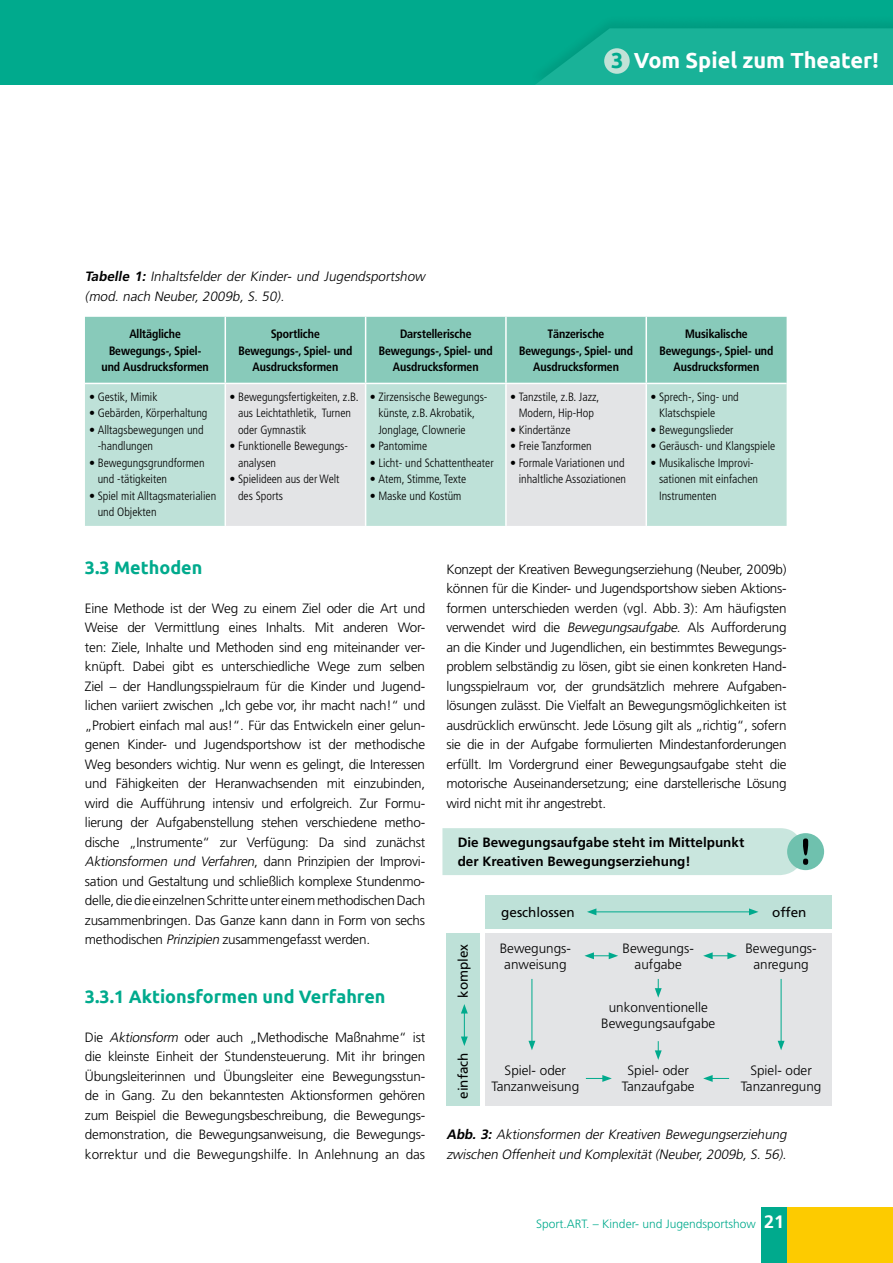
<style>
.page{position:relative;width:893px;height:1263px;background:#fff}
.page>*{position:absolute;margin:0;border:0;box-sizing:border-box;transform-origin:0 0}
.t1{font:700 21.75px "Ubuntu";color:#fff}
.t2{font:700 18px "Ubuntu";color:#00aa8d}
.t3{font:300 13.5px/19.5px "Frutiger LT Pro";color:#000;text-align:center}
.t4{font:italic 300 13.5px/19.5px "Frutiger LT Pro";color:#000}
.t5{font:700 13.5px/19.5px "Frutiger LT Pro";color:#000}
.t6{font:13.5px "Frutiger LT Pro";color:#000}
.t7{font:300 condensed 12px/16.5px "Frutiger LT Pro";color:#000}
.t8{font:700 12px/16.5px "Frutiger Condensed BQ";color:#000;text-align:center}
.t9{font:300 12px "Frutiger LT Pro";color:#00aa8d}
.s1{font-weight:700}
.s2{color:#00aa8d}
.s3{font-style:italic}
.s4{font-family:"Frutiger LT Com";font-weight:700;font-size:18px;color:#fff}
</style>
<div class="page">
<div style="left:0;top:0;width:893px;height:85px;background:#00aa8d"></div>
<div style="left:787px;top:1208px;width:106px;height:55px;background:#fdcb00"></div>
<div style="left:761px;top:1208px;width:26px;height:55px;background:#00aa8d"></div>
<div style="left:787px;top:833px;width:37px;height:37px;background:#6fc1ae;border-radius:50%"></div>
<svg style="left:442px;top:828px;width:366px;height:47px;background:#c6e4db"></svg>
<div style="left:527px;top:14px;width:366px;height:73px;background:#000;opacity:.9"></div>
<svg style="left:535px;top:28px;width:358px;height:57px;background:#1ab198"></svg>
<div style="left:85px;top:317px;width:702px;height:66px;background:#88caba"></div>
<div style="left:85px;top:384px;width:702px;height:142px;background:#bee1d8"></div>
<svg style="left:226px;top:384px;width:419px;height:142px;background:#d6e3e1"></svg>
<hr style="left:225px;top:317px;width:1px;height:66px;background:#fff">
<hr style="left:225px;top:384px;width:1px;height:142px;background:#fff">
<hr style="left:365px;top:317px;width:1px;height:66px;background:#fff">
<hr style="left:365px;top:384px;width:1px;height:142px;background:#fff">
<hr style="left:505px;top:317px;width:2px;height:66px;background:#fff">
<hr style="left:505px;top:384px;width:2px;height:142px;background:#fff">
<hr style="left:645px;top:317px;width:2px;height:66px;background:#fff">
<hr style="left:645px;top:384px;width:2px;height:142px;background:#fff">
<div style="left:485px;top:895px;width:346px;height:33px;background:#bee1d8"></div>
<hr style="left:594px;top:911px;width:157px;height:1px;background:#00aa8d">
<svg style="left:587px;top:908px;width:9px;height:7px"></svg>
<svg style="left:749px;top:908px;width:9px;height:7px"></svg>
<div style="left:485px;top:933px;width:346px;height:172px;background:#e3e4e6"></div>
<div style="left:446px;top:933px;width:34px;height:172px;background:#bee1d8"></div>
<svg style="left:461px;top:1004px;width:7px;height:42px"></svg>
<svg style="left:584px;top:952px;width:34px;height:7px"></svg>
<svg style="left:703px;top:952px;width:34px;height:7px"></svg>
<svg style="left:586px;top:1075px;width:26px;height:7px"></svg>
<svg style="left:703px;top:1075px;width:26px;height:7px"></svg>
<hr style="left:532px;top:979px;width:1px;height:64px;background:#00aa8d">
<svg style="left:528px;top:1041px;width:7px;height:9px"></svg>
<hr style="left:781px;top:979px;width:1px;height:64px;background:#00aa8d">
<svg style="left:778px;top:1041px;width:6px;height:9px"></svg>
<svg style="left:655px;top:979px;width:7px;height:19px"></svg>
<svg style="left:655px;top:1041px;width:7px;height:19px"></svg>
<p class="t4" style="left:85px;top:267px;width:344px"><span class="s1">Tabelle 1:</span> Inhaltsfelder der Kinder- und Jugendsportshow (mod. nach Neuber, 2009b, S. 50).</p>
<h1 class="t1" style="left:611px;top:47px;width:269px"><span class="s2">3</span> Vom Spiel zum Theater!</h1>
<p class="t8" style="left:101px;top:326px;width:109px">Alltägliche<br>Bewegungs-, Spiel&shy;und Ausdrucksformen</p>
<p class="t8" style="left:238px;top:326px;width:116px">Sportliche<br>Bewegungs-, Spiel- und<br>Ausdrucksformen</p>
<p class="t8" style="left:379px;top:326px;width:116px">Darstellerische<br>Bewegungs-, Spiel- und<br>Ausdrucksformen</p>
<p class="t8" style="left:519px;top:326px;width:116px">Tänzerische<br>Bewegungs-, Spiel- und<br>Ausdrucksformen</p>
<p class="t8" style="left:659px;top:326px;width:116px">Musikalische<br>Bewegungs-, Spiel- und<br>Ausdrucksformen</p>
<p class="t7" style="left:89px;top:389px;width:70px">• Gestik, Mimik</p>
<p class="t7" style="left:89px;top:405px;width:120px">• Gebärden, Körperhaltung</p>
<p class="t7" style="left:98px;top:422px;width:108px;text-indent:-9px">• Alltagsbewegungen und -handlungen</p>
<p class="t7" style="left:98px;top:455px;width:108px;text-indent:-9px">• Bewegungsgrundformen und -tätigkeiten</p>
<p class="t7" style="left:98px;top:488px;width:120px;text-indent:-9px">• Spiel mit Alltagsmaterialien und Objekten</p>
<p class="t7" style="left:238px;top:389px;width:122px;text-indent:-9px">• Bewegungsfertigkeiten, z.B. aus Leichtathletik, Turnen oder Gymnastik</p>
<p class="t7" style="left:238px;top:438px;width:112px;text-indent:-9px">• Funktionelle Bewegungs&shy;analysen</p>
<p class="t7" style="left:238px;top:471px;width:103px;text-indent:-9px">• Spielideen aus der Welt des Sports</p>
<p class="t7" style="left:378px;top:389px;width:111px;text-indent:-9px">• Zirzensische Bewegungs&shy;künste, z.B. Akrobatik,<br>Jonglage, Clownerie</p>
<p class="t7" style="left:370px;top:438px;width:59px">• Pantomime</p>
<p class="t7" style="left:370px;top:455px;width:125px">• Licht- und Schattentheater</p>
<p class="t7" style="left:370px;top:471px;width:98px">• Atem, Stimme, Texte</p>
<p class="t7" style="left:370px;top:488px;width:93px">• Maske und Kostüm</p>
<p class="t7" style="left:510px;top:389px;width:91px;text-align:center">• Tanzstile, z.B. Jazz,<br>Modern, Hip-Hop</p>
<p class="t7" style="left:510px;top:422px;width:62px">• Kindertänze</p>
<p class="t7" style="left:510px;top:438px;width:83px">• Freie Tanzformen</p>
<p class="t7" style="left:510px;top:455px;width:117px;text-align:right">• Formale Variationen und inhaltliche Assoziationen</p>
<p class="t7" style="left:659px;top:389px;width:81px;text-indent:-9px">• Sprech-, Sing- und<br>Klatschspiele</p>
<p class="t7" style="left:650px;top:422px;width:84px">• Bewegungslieder</p>
<p class="t7" style="left:650px;top:438px;width:126px">• Geräusch- und Klangspiele</p>
<p class="t7" style="left:659px;top:455px;width:101px;text-indent:-9px">• Musikalische Improvi&shy;sationen mit einfachen<br>Instrumenten</p>
<h2 class="t2" style="left:85px;top:556px;width:119px">3.3 Methoden</h2>
<p class="t3" style="left:85px;top:598px;width:342px;text-align:justify">Eine Methode ist der Weg zu einem Ziel oder die Art und Weise der Vermittlung eines Inhalts. Mit anderen Wor&shy;ten: Ziele, Inhalte und Methoden sind eng miteinander ver&shy;knüpft. Dabei gibt es unterschiedliche Wege zum selben Ziel – der Handlungsspielraum für die Kinder und Jugend&shy;lichen variiert zwischen „Ich gebe vor, ihr macht nach!“ und „Probiert einfach mal aus!“. Für das Entwickeln einer gelun&shy;genen Kinder- und Jugendsportshow ist der methodische Weg besonders wichtig. Nur wenn es gelingt, die Interessen und Fähigkeiten der Heranwachsenden mit einzubinden, wird die Aufführung intensiv und erfolgreich. Zur Formu&shy;lierung der Aufgabenstellung stehen verschiedene metho&shy;dische „Instrumente“ zur Verfügung: Da sind zunächst <span class="s3">Aktionsformen und Verfahren</span>, d a n n P r i n z i p i e n d e r I m p rov i - sation und Gestaltung und schließlich komplexe Stundenmo&shy;delle, die die einzelnen Schritte unter einem methodischen Dach zusammenbringen. Das Ganze kann dann in Form von sechs methodischen <span class="s3">Prinzipien</span> zusammengefasst werden.</p>
<h2 class="t2" style="left:85px;top:985px;width:302px">3.3.1 Aktionsformen und Verfahren</h2>
<p class="t3" style="left:85px;top:1027px;width:342px;text-align:justify">Die <span class="s3">Aktionsform</span> oder auch „Methodische Maßnahme“ ist die kleinste Einheit der Stundensteuerung. Mit ihr bringen Übungsleiterinnen und Übungsleiter eine Bewegungsstun&shy;de in Gang. Zu den bekanntesten Aktionsformen gehören zum Beispiel die Bewegungsbeschreibung, die Bewegungs&shy;demonstration, die Bewegungsanweisung, die Bewegungs&shy;korrektur und die Bewegungshilfe. In Anlehnung an das</p>
<p class="t3" style="left:446px;top:559px;width:342px;text-align:justify">Konzept der Kreativen Bewegungserziehung (Neuber, 2009b) können für die Kinder- und Jugendsportshow sieben Aktions&shy;formen unterschieden werden (vgl. Abb. 3): Am häufigsten verwendet wird die <span class="s3">Bewegungsaufgabe</span>. Als Aufforderung an die Kinder und Jugendlichen, ein bestimmtes Bewegungs&shy;problem selbständig zu lösen, gibt sie einen konkreten Hand&shy;lungsspielraum vor, der grundsätzlich mehrere Aufgaben&shy;lösungen zulässt. Die Vielfalt an Bewegungsmöglichkeiten ist ausdrücklich erwünscht. Jede Lösung gilt als „richtig“, sofern sie die in der Aufgabe formulierten Mindestanforderungen erfüllt. Im Vordergrund einer Bewegungsaufgabe steht die motorische Auseinandersetzung; eine darstellerische Lösung wird nicht mit ihr angestrebt.</p>
<p class="t5" style="left:458px;top:832px;width:288px">Die Bewegungsaufgabe steht im Mittelpunkt der Kreativen Bewegungserziehung!</p>
<p class="t6" style="left:455px;top:998px;width:56px;rotate:-90deg">komplex</p>
<p class="t6" style="left:455px;top:1099px;width:48px;rotate:-90deg">einfach</p>
<p class="t6" style="left:501px;top:904px;width:75px">geschlossen</p>
<p class="t6" style="left:772px;top:904px;width:36px">offen</p>
<p class="t3" style="left:500px;top:940px;width:73px;line-height:16.2px">Bewegungs&shy;anweisung</p>
<p class="t3" style="left:623px;top:940px;width:73px;line-height:16.2px">Bewegungs&shy;aufgabe</p>
<p class="t3" style="left:745px;top:940px;width:73px;line-height:16.2px">Bewegungs&shy;anregung</p>
<p class="t3" style="left:601px;top:999px;width:116px;line-height:16.2px">unkonventionelle<br>Bewegungsaufgabe</p>
<p class="t3" style="left:491px;top:1062px;width:89px;line-height:16.2px">Spiel- oder<br>Tanzanweisung</p>
<p class="t3" style="left:622px;top:1062px;width:74px;line-height:16.2px">Spiel- oder<br>Tanzaufgabe</p>
<p class="t3" style="left:741px;top:1062px;width:82px;line-height:16.2px">Spiel- oder<br>Tanzanregung</p>
<p class="t4" style="left:446px;top:1125px;width:344px"><span class="s1">Abb. 3:</span> Aktionsformen der Kreativen Bewegungserziehung zwischen Offenheitund Komplexität(Neuber,2009b,S.56).</p>
<p class="t9" style="left:536px;top:1216px;width:249px">Sport.ART. – Kinder- und Jugendsportshow <span class="s4">21</span></p>
</div>
